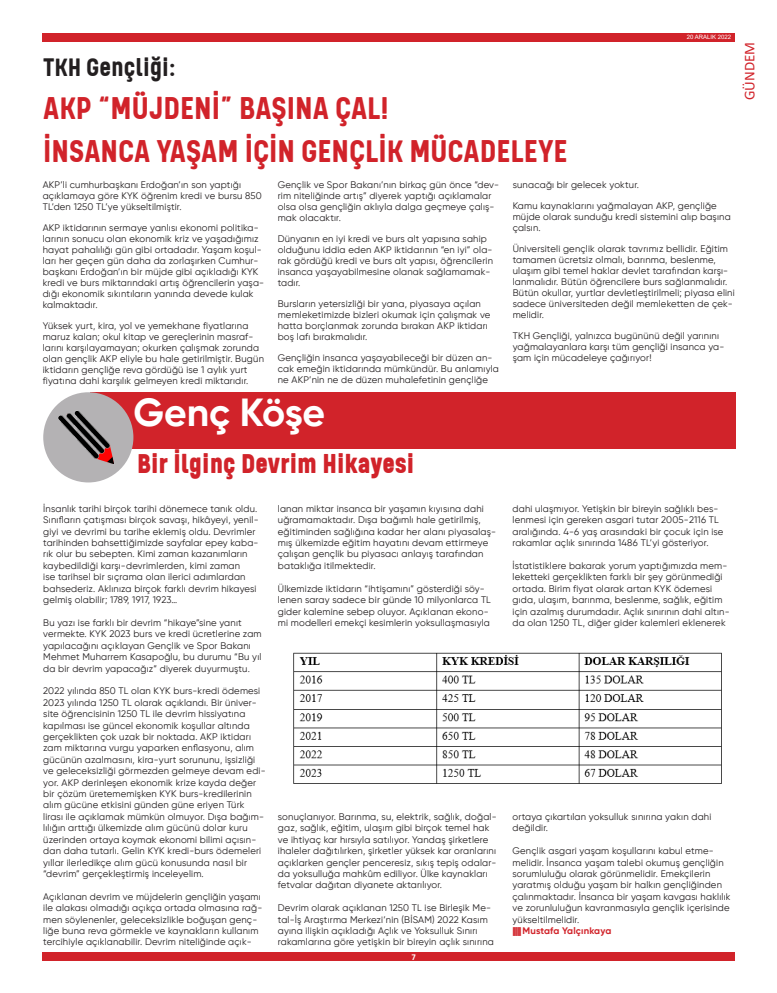
<style>
.page{position:relative;width:777px;height:993px;background:#fff}
.page>*{position:absolute;margin:0;border:0;box-sizing:border-box;transform-origin:0 0}
.t1{font:700 39px "Gilroy";letter-spacing:-.005em;color:#fff}
.t2{font:700 36px "Kelpt A1";color:#d1232a}
.t3{font:800 31px "Kelpt A1";color:#d1232a}
.t4{font:700 29px "Kelpt A1";color:#231f20}
.t5{font:15px "Calibri";color:#d1232a}
.t6{font:9.5px/11.4px "Gilroy";letter-spacing:.02em;color:#231f20}
.t7{font:700 9.5px "Gilroy";letter-spacing:.015em;color:#d1232a}
.t8{font:700 8px "Gilroy";color:#fff}
.t9{font:6px "Arial";color:#fff}
</style>
<div class="page">
<div style="left:42px;top:33px;width:692px;height:9px;background:#d1232a"></div>
<div style="left:42px;top:952px;width:692px;height:8px;background:#d1232a"></div>
<div style="left:90px;top:392px;width:645px;height:57px;background:#d1232a"></div>
<div style="left:43px;top:392px;width:90px;height:90px;background:#b4b2b4;border-radius:50%"></div>
<img style="left:48px;top:395px;width:81px;height:82px">
<img style="left:293px;top:652px;width:429px;height:132px">
<p class="t4" style="left:43px;top:51px;width:134px">TKH Gençliği:</p>
<p class="t2" style="left:43px;top:88px;width:347px">AKP “MÜJDENİ” BAŞINA ÇAL!</p>
<p class="t2" style="left:43px;top:131px;width:526px">İNSANCA YAŞAM İÇİN GENÇLİK MÜCADELEYE</p>
<p class="t9" style="left:686px;top:33px;width:46px">20 ARALIK 2022</p>
<p class="t6" style="left:43px;top:178px;width:220px;line-height:11px">AKP’li cumhurbaşkanı Erdoğan’ın son yaptığı açıklamaya göre KYK öğrenim kredi ve bursu 850<br>TL’den 1250 TL’ye yükseltilmiştir.</p>
<p class="t6" style="left:43px;top:221px;width:223px;line-height:11px">AKP iktidarının sermaye yanlısı ekonomi politika&shy;larının sonucu olan ekonomik kriz ve yaşadığımız hayat pahalılığı gün gibi ortadadır. Yaşam koşul&shy;ları her geçen gün daha da zorlaşırken Cumhur&shy;başkanı Erdoğan’ın bir müjde gibi açıkladığı KYK kredi ve burs miktarındaki artış öğrencilerin yaşa&shy;dığı ekonomik sıkıntıların yanında devede kulak kalmaktadır.</p>
<p class="t6" style="left:43px;top:319px;width:223px;line-height:11px">Yüksek yurt, kira, yol ve yemekhane fiyatlarına maruz kalan; okul kitap ve gereçlerinin masraf&shy;larını karşılayamayan; okurken çalışmak zorunda olan gençlik AKP eliyle bu hale getirilmiştir. Bugün iktidarın gençliğe reva gördüğü ise 1 aylık yurt fiyatına dahi karşılık gelmeyen kredi miktarıdır.</p>
<p class="t6" style="left:278px;top:178px;width:223px;line-height:11px">Gençlik ve Spor Bakanı’nın birkaç gün önce “dev&shy;rim niteliğinde artış” diyerek yaptığı açıklamalar olsa olsa gençliğin aklıyla dalga geçmeye çalış&shy;mak olacaktır.</p>
<p class="t6" style="left:278px;top:232px;width:217px;line-height:11px">Dünyanın en iyi kredi ve burs alt yapısına sahip olduğunu iddia eden AKP iktidarının “en iyi” ola&shy;rak gördüğü kredi ve burs alt yapısı, öğrencilerin insanca yaşayabilmesine olanak sağlamamak&shy;tadır.</p>
<p class="t6" style="left:278px;top:297px;width:214px;line-height:11px">Bursların yetersizliği bir yana, piyasaya açılan memleketimizde bizleri okumak için çalışmak ve hatta borçlanmak zorunda bırakan AKP iktidarı boş lafı bırakmalıdır.</p>
<p class="t6" style="left:278px;top:351px;width:223px;line-height:11px">Gençliğin insanca yaşayabileceği bir düzen an&shy;cak emeğin iktidarında mümkündür. Bu anlamıyla ne AKP’nin ne de düzen muhalefetinin gençliğe</p>
<p class="t1" style="left:133px;top:388px;width:193px">Genç Köşe</p>
<p class="t3" style="left:137px;top:446px;width:279px">Bir İlginç Devrim Hikayesi</p>
<p class="t6" style="left:512px;top:178px;width:128px">sunacağı bir gelecek yoktur.</p>
<p class="t6" style="left:512px;top:199px;width:219px;line-height:11px">Kamu kaynaklarını yağmalayan AKP, gençliğe müjde olarak sunduğu kredi sistemini alıp başına çalsın.</p>
<p class="t6" style="left:512px;top:242px;width:223px;line-height:11px">Üniversiteli gençlik olarak tavrımız bellidir. Eğitim tamamen ücretsiz olmalı, barınma, beslenme, ulaşım gibi temel haklar devlet tarafından karşı&shy;lanmalıdır. Bütün öğrencilere burs sağlanmalıdır.<br>Bütün okullar, yurtlar devletleştirilmeli; piyasa elini sadece üniversiteden değil memleketten de çek&shy;melidir.</p>
<p class="t6" style="left:512px;top:329px;width:213px;line-height:11px">TKH Gençliği, yalnızca bugününü değil yarınını yağmalayanlara karşı tüm gençliği insanca ya&shy;şam için mücadeleye çağırıyor!</p>
<h3 class="t5" style="left:739px;top:100px;width:60px;rotate:-90deg">GÜNDEM</h3>
<p class="t6" style="left:43px;top:502px;width:217px">İnsanlık tarihi birçok tarihi dönemece tanık oldu.<br>Sınıfların çatışması birçok savaşı, hikâyeyi, yenil&shy;giyi ve devrimi bu tarihe eklemiş oldu. Devrimler tarihinden bahsettiğimizde sayfalar epey kaba&shy;rık olur bu sebepten. Kimi zaman kazanımların kaybedildiği karşı-devrimlerden, kimi zaman<br>ise tarihsel bir sıçrama olan ilerici adımlardan bahsederiz. Aklınıza birçok farklı devrim hikayesi gelmiş olabilir; 1789, 1917, 1923…</p>
<p class="t6" style="left:43px;top:616px;width:220px">Bu yazı ise farklı bir devrim “hikaye”sine yanıt vermekte. KYK 2023 burs ve kredi ücretlerine zam yapılacağını açıklayan Gençlik ve Spor Bakanı Mehmet Muharrem Kasapoğlu, bu durumu “Bu yıl da bir devrim yapacağız” diyerek duyurmuştu.</p>
<p class="t6" style="left:43px;top:685px;width:224px">2022 yılında 850 TL olan KYK burs-kredi ödemesi 2023 yılında 1250 TL olarak açıklandı. Bir üniver&shy;site öğrencisinin 1250 TL ile devrim hissiyatına kapılması ise güncel ekonomik koşullar altında gerçeklikten çok uzak bir noktada. AKP iktidarı zam miktarına vurgu yaparken enflasyonu, alım gücünün azalmasını, kira-yurt sorununu, işsizliği ve geleceksizliği görmezden gelmeye devam edi&shy;yor. AKP derinleşen ekonomik krize kayda değer bir çözüm üretememişken KYK burs-kredilerinin alım gücüne etkisini günden güne eriyen Türk lirası ile açıklamak mümkün olmuyor. Dışa bağım&shy;lılığın arttığı ülkemizde alım gücünü dolar kuru üzerinden ortaya koymak ekonomi bilimi açısın&shy;dan daha tutarlı. Gelin KYK kredi-burs ödemeleri yıllar ilerledikçe alım gücü konusunda nasıl bir “devrim” gerçekleştirmiş inceleyelim.</p>
<p class="t6" style="left:43px;top:890px;width:221px">Açıklanan devrim ve müjdelerin gençliğin yaşamı ile alakası olmadığı açıkça ortada olmasına rağ&shy;men söylenenler, geleceksizlikle boğuşan genç&shy;liğe buna reva görmekle ve kaynakların kullanım tercihiyle açıklanabilir. Devrim niteliğinde açık-</p>
<p class="t6" style="left:278px;top:502px;width:220px">lanan miktar insanca bir yaşamın kıyısına dahi uğramamaktadır. Dışa bağımlı hale getirilmiş, eğitiminden sağlığına kadar her alanı piyasalaş&shy;mış ülkemizde eğitim hayatını devam ettirmeye çalışan gençlik bu piyasacı anlayış tarafından bataklığa itilmektedir.</p>
<p class="t6" style="left:278px;top:582px;width:215px">Ülkemizde iktidarın “ihtişamını” gösterdiği söy&shy;lenen saray sadece bir günde 10 milyonlarca TL gider kalemine sebep oluyor. Açıklanan ekono&shy;mi modelleri emekçi kesimlerin yoksullaşmasıyla</p>
<p class="t6" style="left:278px;top:810px;width:220px">sonuçlanıyor. Barınma, su, elektrik, sağlık, doğal&shy;gaz, sağlık, eğitim, ulaşım gibi birçok temel hak ve ihtiyaç kar hırsıyla satılıyor. Yandaş şirketlere ihaleler dağıtılırken, şirketler yüksek kar oranlarını açıklarken gençler penceresiz, sıkış tepiş odalar&shy;da yoksulluğa mahkûm ediliyor. Ülke kaynakları fetvalar dağıtan diyanete aktarılıyor.</p>
<p class="t6" style="left:278px;top:901px;width:217px">Devrim olarak açıklanan 1250 TL ise Birleşik Me&shy;tal-İş Araştırma Merkezi’nin (BİSAM) 2022 Kasım ayına ilişkin açıkladığı Açlık ve Yoksulluk Sınırı rakamlarına göre yetişkin bir bireyin açlık sınırına</p>
<p class="t8" style="left:412px;top:951px;width:5px">7</p>
<p class="t6" style="left:512px;top:502px;width:212px">dahi ulaşmıyor. Yetişkin bir bireyin sağlıklı bes&shy;lenmesi için gereken asgari tutar 2005-2116 TL aralığında. 4-6 yaş arasındaki bir çocuk için ise rakamlar açlık sınırında 1486 TL’yi gösteriyor.</p>
<p class="t6" style="left:512px;top:559px;width:219px">İstatistiklere bakarak yorum yaptığımızda mem&shy;leketteki gerçeklikten farklı bir şey görünmediği ortada. Birim fiyat olarak artan KYK ödemesi gıda, ulaşım, barınma, beslenme, sağlık, eğitim için azalmış durumdadır. Açlık sınırının dahi altın&shy;da olan 1250 TL, diğer gider kalemleri eklenerek</p>
<p class="t6" style="left:512px;top:810px;width:200px">ortaya çıkartılan yoksulluk sınırına yakın dahi değildir.</p>
<p class="t6" style="left:512px;top:844px;width:219px">Gençlik asgari yaşam koşullarını kabul etme&shy;melidir. İnsanca yaşam talebi okumuş gençliğin sorumluluğu olarak görünmelidir. Emekçilerin yaratmış olduğu yaşam bir halkın gençliğinden çalınmaktadır. İnsanca bir yaşam kavgası haklılık ve zorunluluğun kavranmasıyla gençlik içerisinde yükseltilmelidir.</p>
<p class="t7" style="left:512px;top:924px;width:100px">||||||| Mustafa Yalçınkaya</p>
</div>
